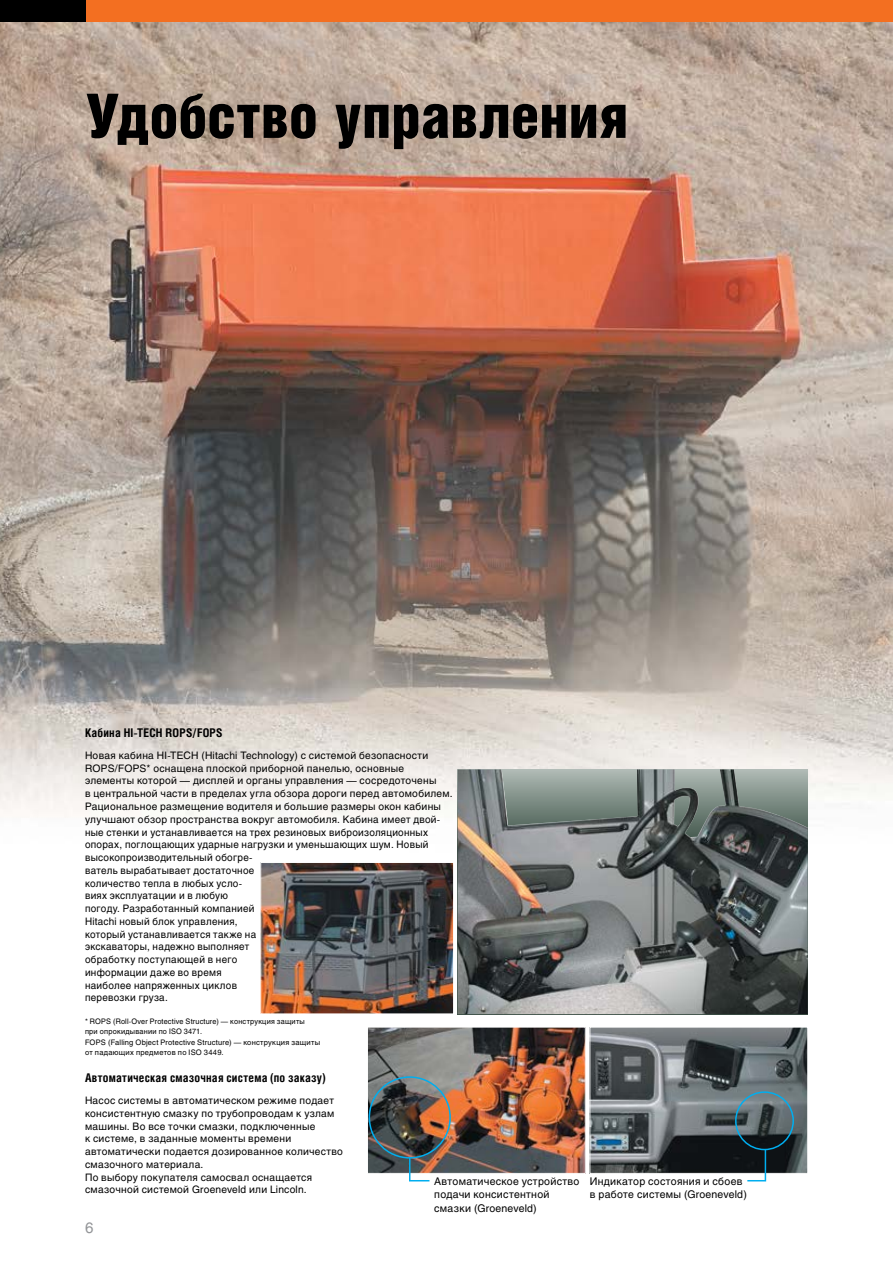
<style>
.page{position:relative;width:893px;height:1263px;background:#fff}
.page>*{position:absolute;margin:0;border:0;box-sizing:border-box;transform-origin:0 0}
.t1{font:61.5px "Helios Cond Black C";letter-spacing:-.01em;color:#000}
.t2{font:15px "Helios C";color:#939598}
.t3{font:700 12px "Helios Cond C";letter-spacing:.02em;color:#000}
.t4{font:10.5px/13.5px "Helios C";letter-spacing:.025em;color:#000}
.t5{font:10.2px/12.8px "Helios C";letter-spacing:.025em;color:#000}
.t6{font:7.5px/10.5px "Helios C";letter-spacing:.025em;color:#000}
</style>
<div class="page">
<img style="left:0;top:21px;width:893px;height:877px">
<div style="left:0;top:0;width:893px;height:21px;background:#f36f21"></div>
<div style="left:0;top:0;width:85px;height:21px;background:#000"></div>
<img style="left:458px;top:769px;width:350px;height:245px">
<img style="left:262px;top:864px;width:190px;height:148px">
<div style="left:260px;top:862px;width:194px;height:152px;border:1px solid #fff"></div>
<img style="left:592px;top:1029px;width:214px;height:142px">
<div style="left:590px;top:1027px;width:218px;height:146px;border:1px solid #fff"></div>
<img style="left:369px;top:1029px;width:214px;height:142px">
<div style="left:367px;top:1027px;width:218px;height:146px;border:1px solid #fff"></div>
<div style="left:735px;top:1091px;width:59px;height:59px;border:2px solid #00aeef;border-radius:50%"></div>
<svg style="left:746px;top:1148px;width:21px;height:34px"></svg>
<div style="left:369px;top:1076px;width:82px;height:82px;border:2px solid #00aeef;border-radius:50%"></div>
<svg style="left:408px;top:1156px;width:23px;height:26px"></svg>
<h1 class="t1" style="left:86px;top:81px;width:544px">Удобство управления</h1>
<p class="t3" style="left:85px;top:725px;width:139px">Кабина HI-TECH ROPS/FOPS</p>
<p class="t5" style="left:85px;top:749px;width:369px">Новая кабина HI-TECH (Hitachi Technology) с системой безопасности ROPS/FOPS* оснащена плоской приборной панелью, основные элементы которой — дисплей и органы управления — сосредоточены<br>в центральной части в пределах угла обзора дороги перед автомобилем.<br>Рациональное размещение водителя и большие размеры окон кабины улучшают обзор пространства вокруг автомобиля. Кабина имеет двой&shy;ные стенки и устанавливается на трех резиновых виброизоляционных опорах, поглощающих ударные нагрузки и уменьшающих шум. Новый высокопроизводительный обогре-<br>ватель вырабатывает достаточное<br>количество тепла в любых усло-<br>виях эксплуатации и в любую<br>погоду. Разработанный компанией<br>Hitachi новый блок управления,<br>который устанавливается также на<br>экскаваторы, надежно выполняет<br>обработку поступающей в него<br>информации даже во время<br>наиболее напряженных циклов<br>перевозки груза.</p>
<p class="t6" style="left:85px;top:1016px;width:237px">* ROPS (Roll-Over Protective Structure) — конструкция защиты<br>при опрокидывании по ISO 3471.<br>FOPS (Falling Object Protective Structure) — конструкция защиты от падающих предметов по ISO 3449.</p>
<p class="t3" style="left:85px;top:1070px;width:242px">Автоматическая смазочная система (по заказу)</p>
<p class="t5" style="left:85px;top:1094px;width:259px">Насос системы в автоматическом режиме подает консистентную смазку по трубопроводам к узлам машины. Во все точки смазки, подключенные<br>к системе, в заданные моменты времени автоматически подается дозированное количество смазочного материала.<br>По выбору покупателя самосвал оснащается смазочной системой Groeneveld или Lincoln.</p>
<h2 class="t2" style="left:85px;top:1219px;width:10px">6</h2>
<p class="t4" style="left:434px;top:1174px;width:147px">Автоматическое устройство подачи консистентной смазки (Groeneveld)</p>
<p class="t4" style="left:590px;top:1174px;width:158px">Индикатор состояния и сбоев в работе системы (Groeneveld)</p>
</div>
